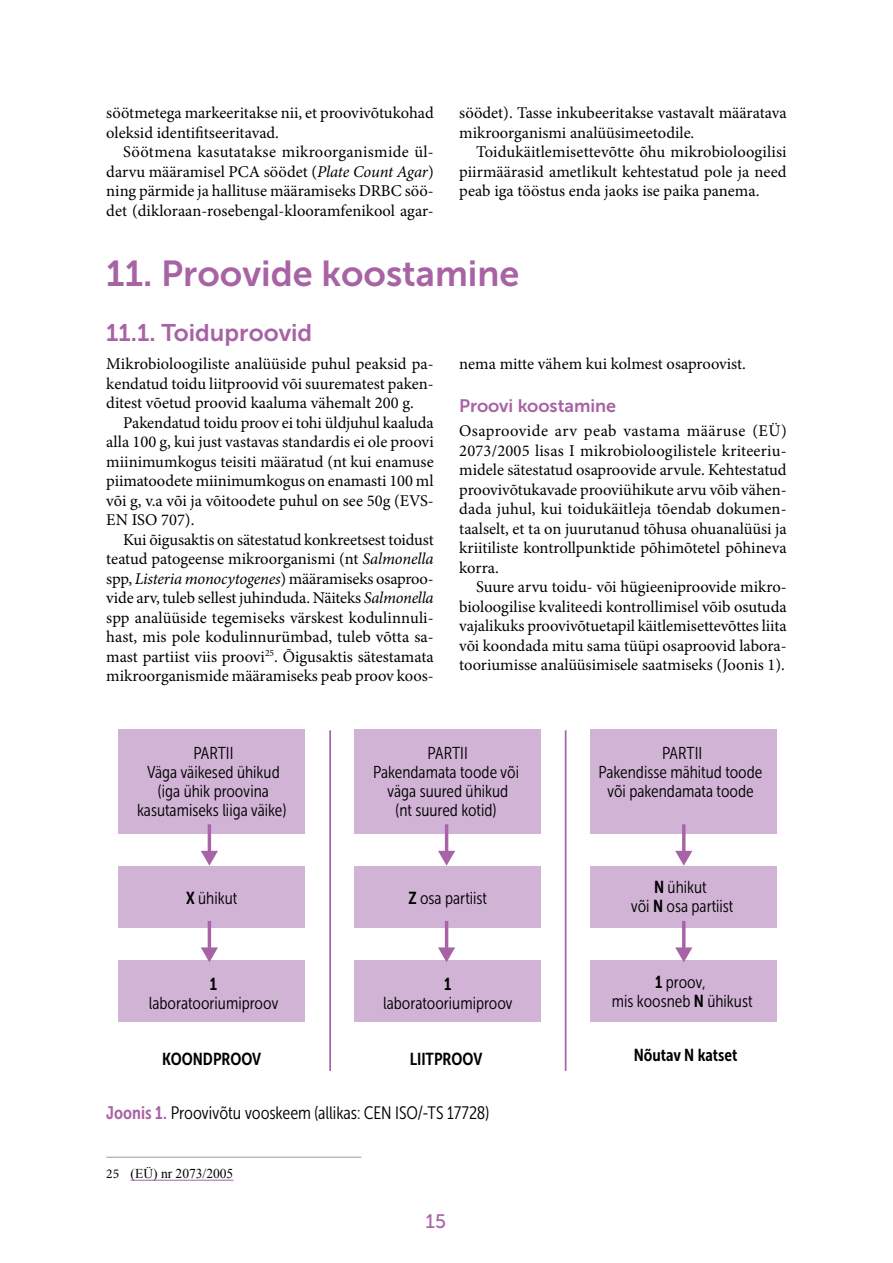
<style>
.page{position:relative;width:893px;height:1263px;background:#fff}
.page>*{position:absolute;margin:0;border:0;box-sizing:border-box;transform-origin:0 0}
.Pea_1{font:36px "Museo Sans 700";color:#a863a5}
.pea_2{font:24px "Museo Sans 700";color:#a863a5}
.t1{font:19.5px "Museo Sans 500";color:#a863a5}
.joonise_allkiri{font:18px "Museo Sans Cond 300";letter-spacing:-.005em;color:#000}
.pea_3{font:18px "Museo Sans 700";letter-spacing:-.005em;color:#a863a5}
.t2{font:17.25px/19px "Museo Sans Cond 300";color:#000;text-align:center}
.t3{font:17.25px "Museo Sans Cond 700";color:#000}
.Basic_esi{font:16.5px/19.5px "Minion Pro";color:#000;text-align:justify}
.Footnote_text{font:13.5px "Times New Roman";color:#000}
.s1{font-style:italic}
.s2{font-family:"Museo Sans Cond 700"}
.s3{font-family:"Museo Sans Cond 700";color:#a863a5}
.s4{font-family:"Minion Pro"}
</style>
<div class="page">
<hr style="left:106px;top:1157px;width:255px;height:1px;background:#9d9d9c">
<hr style="left:131px;top:1180px;width:102px;height:1px;background:#a863a5">
<div style="left:118px;top:729px;width:187px;height:105px;background:#d1b3d6"></div>
<div style="left:354px;top:729px;width:187px;height:105px;background:#d1b3d6"></div>
<div style="left:590px;top:729px;width:186px;height:105px;background:#d1b3d6"></div>
<div style="left:118px;top:866px;width:187px;height:62px;background:#d1b3d6"></div>
<div style="left:354px;top:866px;width:187px;height:62px;background:#d1b3d6"></div>
<div style="left:590px;top:866px;width:186px;height:62px;background:#d1b3d6"></div>
<div style="left:118px;top:960px;width:187px;height:62px;background:#d1b3d6"></div>
<div style="left:354px;top:960px;width:187px;height:62px;background:#d1b3d6"></div>
<div style="left:590px;top:960px;width:186px;height:62px;background:#d1b3d6"></div>
<hr style="left:208px;top:824px;width:3px;height:29px;background:#a863a5">
<svg style="left:201px;top:851px;width:17px;height:15px"></svg>
<hr style="left:445px;top:824px;width:3px;height:29px;background:#a863a5">
<svg style="left:438px;top:851px;width:17px;height:15px"></svg>
<hr style="left:682px;top:824px;width:3px;height:29px;background:#a863a5">
<svg style="left:675px;top:851px;width:17px;height:15px"></svg>
<hr style="left:208px;top:921px;width:3px;height:29px;background:#a863a5">
<svg style="left:201px;top:947px;width:17px;height:15px"></svg>
<hr style="left:445px;top:921px;width:3px;height:29px;background:#a863a5">
<svg style="left:438px;top:947px;width:17px;height:15px"></svg>
<hr style="left:682px;top:921px;width:3px;height:29px;background:#a863a5">
<svg style="left:675px;top:947px;width:17px;height:15px"></svg>
<hr style="left:329px;top:730px;width:2px;height:341px;background:#a863a5">
<hr style="left:565px;top:730px;width:1px;height:341px;background:#a863a5">
<p class="Basic_esi" style="left:106px;top:103px;width:329px">söötmetega markeeritakse nii, et proovivõtukohad oleksid identifitseeritavad.</p>
<p class="Basic_esi" style="left:106px;top:142px;width:329px;text-indent:17px">Söötmena kasutatakse mikroorganismide ül&shy;darvu määramisel PCA söödet (<span class="s1">Plate Count Agar</span>) ning pärmide ja hallituse määramiseks DRBC söö&shy;det (dikloraan-rosebengal-klooramfenikool agar-</p>
<p class="Basic_esi" style="left:459px;top:103px;width:329px">söödet). Tasse inkubeeritakse vastavalt määratava mikroorganismi analüüsimeetodile.</p>
<p class="Basic_esi" style="left:459px;top:142px;width:329px;text-indent:17px">Toidukäitlemisettevõtte õhu mikrobioloogilisi piirmäärasid ametlikult kehtestatud pole ja need peab iga tööstus enda jaoks ise paika panema.</p>
<p class="Pea_1" style="left:106px;top:253px;width:415px">11. Proovide koostamine</p>
<p class="pea_2" style="left:106px;top:319px;width:207px">11.1. Toiduproovid</p>
<p class="Basic_esi" style="left:106px;top:354px;width:329px">Mikrobioloogiliste analüüside puhul peaksid pa&shy;kendatud toidu liitproovid või suurematest paken&shy;ditest võetud proovid kaaluma vähemalt 200 g.</p>
<p class="Basic_esi" style="left:106px;top:413px;width:329px;text-indent:17px">Pakendatud toidu proov ei tohi üldjuhul kaaluda alla 100 g, kui just vastavas standardis ei ole proovi miinimumkogus teisiti määratud (nt kui enamuse piimatoodete miinimumkogus on enamasti 100 ml või g, v.a või ja võitoodete puhul on see 50g (EVS-EN ISO 707).</p>
<p class="Basic_esi" style="left:106px;top:530px;width:329px;text-indent:17px">Kui õigusaktis on sätestatud konkreetsest toidust teatud patogeense mikroorganismi (nt <span class="s1">Salmonella </span>spp, <span class="s1">Listeria monocytogenes</span>) määramiseks osaproo&shy;vide arv, tuleb sellest juhinduda. Näiteks <span class="s1">Salmonella </span>spp analüüside tegemiseks värskest kodulinnuli&shy;hast, mis pole kodulinnurümbad, tuleb võtta sa&shy;mast partiist viis proovi<sup>25</sup>. Õigusaktis sätestamata mikroorganismide määramiseks peab proov koos-</p>
<p class="Basic_esi" style="left:459px;top:354px;width:286px">nema mitte vähem kui kolmest osaproovist.</p>
<p class="pea_3" style="left:459px;top:396px;width:158px">Proovi koostamine</p>
<p class="Basic_esi" style="left:459px;top:421px;width:329px">Osaproovide arv peab vastama määruse (EÜ)<br>2073/2005 lisas I mikrobioloogilistele kriteeriu&shy;midele sätestatud osaproovide arvule. Kehtestatud proovivõtukavade prooviühikute arvu võib vähen&shy;dada juhul, kui toidukäitleja tõendab dokumen&shy;taalselt, et ta on juurutanud tõhusa ohuanalüüsi ja kriitiliste kontrollpunktide põhimõtetel põhineva korra.</p>
<p class="Basic_esi" style="left:459px;top:577px;width:329px;text-indent:17px">Suure arvu toidu- või hügieeniproovide mikro&shy;bioloogilise kvaliteedi kontrollimisel võib osutuda vajalikuks proovivõtuetapil käitlemisettevõttes liita või koondada mitu sama tüüpi osaproovid labora&shy;tooriumisse analüüsimisele saatmiseks (Joonis 1).</p>
<p class="t2" style="left:137px;top:743px;width:151px">PARTII<br>Väga väikesed ühikud (iga ühik proovina kasutamiseks liiga väike)</p>
<p class="t2" style="left:373px;top:743px;width:148px">PARTII<br>Pakendamata toode või väga suured ühikud<br>(nt suured kotid)</p>
<p class="t2" style="left:598px;top:743px;width:165px">PARTII<br>Pakendisse mähitud toode või pakendamata toode</p>
<p class="t2" style="left:186px;top:888px;width:53px"><span class="s2">X</span> ühikut</p>
<p class="t2" style="left:149px;top:974px;width:131px"><span class="s2">1 </span>laboratooriumiproov</p>
<p class="t2" style="left:408px;top:888px;width:80px"><span class="s2">Z</span> osa partiist</p>
<p class="t2" style="left:631px;top:878px;width:104px"><span class="s2">N</span> ühikut<br>või <span class="s2">N</span> osa partiist</p>
<p class="t2" style="left:383px;top:974px;width:131px"><span class="s2">1 </span>laboratooriumiproov</p>
<p class="t2" style="left:612px;top:973px;width:142px"><span class="s2">1</span> proov,<br>mis koosneb <span class="s2">N</span> ühikust</p>
<p class="t3" style="left:162px;top:1049px;width:101px">KOONDPROOV</p>
<p class="t3" style="left:410px;top:1049px;width:74px">LIITPROOV</p>
<p class="t3" style="left:634px;top:1046px;width:105px">Nõutav N katset</p>
<p class="joonise_allkiri" style="left:106px;top:1103px;width:385px"><span class="s3">Joonis 1.</span> Proovivõtu vooskeem (allikas: CEN ISO/-TS 17728)</p>
<p class="Footnote_text" style="left:106px;top:1164px;width:129px"><span class="s4">25</span> (EÜ) nr 2073/2005</p>
<p class="t1" style="left:426px;top:1210px;width:22px">15</p>
</div>
